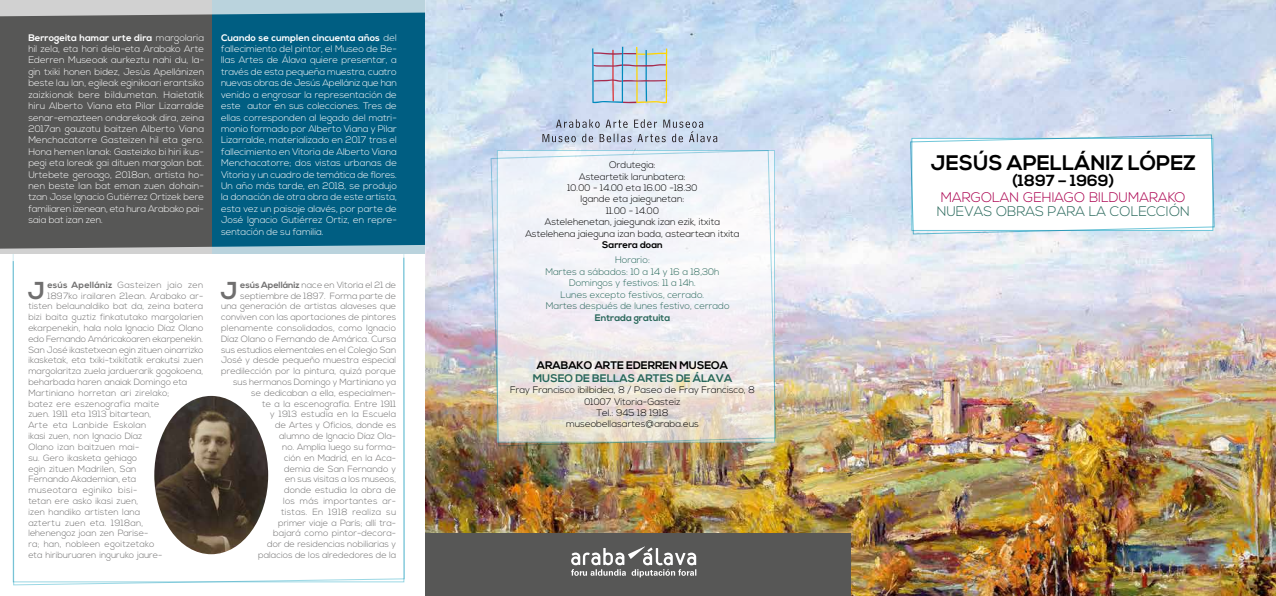
<style>
.page{position:relative;width:1276px;height:596px;background:#fff}
.page>*{position:absolute;margin:0;border:0;box-sizing:border-box;transform-origin:0 0}
.t1{font:700 24.4px "Nexa";color:#706f6f}
.t2{font:700 21px "Nexa";color:#000}
.t3{font:700 16px "Nexa";color:#000}
.t4{font:300 13.8px "Nexa";color:#aa004f}
.t5{font:300 13.8px "Nexa";color:#28675a}
.t6{font:700 11px "Nexa";color:#28675a}
.t7{font:700 11px "Nexa";color:#000}
.t8{font:300 9.5px/11.4px "Nexa";color:#fff;text-align:justify}
.t9{font:300 9.5px/11.4px "Nexa";color:#000;text-align:center}
.t10{font:300 9.5px "Nexa";color:#28675a}
.t11{font:700 9.5px "Nexa";color:#28675a}
.t12{font:700 9.5px "Nexa";color:#000}
.t13{font:300 9px/10.8px "Nexa";color:#706f6f;text-align:right}
.t14{font:300 9px "Nexa";letter-spacing:.035em;color:#706f6f}
.t15{font:300 9px "Nexa";letter-spacing:.02em;color:#706f6f}
.t16{font:300 9px "Nexa";letter-spacing:.025em;color:#706f6f}
.t17{font:300 9px "Nexa";letter-spacing:.03em;color:#706f6f}
.s1{font-weight:700}
</style>
<div class="page">
<img style="left:425px;top:0;width:851px;height:595px">
<svg style="left:910px;top:134px;width:304px;height:101px"></svg>
<svg style="left:491px;top:150px;width:285px;height:296px"></svg>
<svg style="left:496px;top:337px;width:280px;height:110px;background:#e3dcd3"></svg>
<div style="left:425px;top:533px;width:425px;height:62px;background:#575756"></div>
<svg style="left:571px;top:546px;width:125px;height:31px"></svg>
<svg style="left:13px;top:261px;width:391px;height:323px"></svg>
<svg style="left:542px;top:119px;width:175px;height:23px;background:#b5bfd1"></svg>
<svg style="left:592px;top:47px;width:75px;height:56px;background:#bbc9d6"></svg>
<div style="left:0;top:0;width:212px;height:253px;background:#575756"></div>
<div style="left:212px;top:0;width:213px;height:253px;background:#005e82"></div>
<svg style="left:0;top:245px;width:425px;height:16px"></svg>
<svg style="left:0;top:0;width:425px;height:16px;background:#b4c6cd"></svg>
<img style="left:154px;top:395px;width:114px;height:159px">
<p class="t8" style="left:28px;top:32px;width:177px;text-align:left"><span class="s1">Berrogeita hamar urte dira</span> margolaria hil zela, eta hori dela-eta Arabako Arte Ederren Museoak aurkeztu nahi du, la&shy;gin txiki honen bidez, Jesùs Apellánizen beste lau lan, egileak eginikoari erantsiko zaizkionak bere bildumetan. Haietatik hiru Alberto Viana eta Pilar Lizarralde senar-emazteen ondarekoak dira, zeina 2017an gauzatu baitzen Alberto Viana Menchacatorre Gasteizen hil eta gero.<br>Hona hemen lanak: Gasteizko bi hiri ikus&shy;pegi eta loreak gai dituen margolan bat.<br>Urtebete geroago, 2018an, artista ho&shy;nen beste lan bat eman zuen dohain-- tzan Jose Ignacio Gutiérrez Ortizek bere familiaren izenean, eta hura Arabako pai&shy;saia bat izan zen.</p>
<p class="t8" style="left:221px;top:32px;width:177px"><span class="s1">Cuando se cumplen cincuenta años</span> del fallecimiento del pintor, el Museo de Be&shy;llas Artes de Álava quiere presentar, a través de esta pequeña muestra, cuatro nuevas obras de Jesús Apellániz que han venido a engrosar la representación de este autor en sus colecciones. Tres de ellas corresponden al legado del matri&shy;monio formado por Alberto Viana y Pilar Lizarralde, materializado en 2017 tras el fallecimiento en Vitoria de Alberto Viana Menchacatorre; dos vistas urbanas de Vitoria y un cuadro de temática de flores.<br>Un año más tarde, en 2018, se produjo la donación de otra obra de este artista, esta vez un paisaje alavés, por parte de José Ignacio Gutiérrez Ortiz, en repre&shy;sentación de su familia.</p>
<h1 class="t1" style="left:28px;top:276px;width:19px">J</h1>
<p class="t14" style="left:47px;top:279px;width:157px"><span class="s1">esús Apellániz</span> Gasteizen jaio zen</p>
<p class="t13" style="left:47px;top:290px;width:157px">1897ko irailaren 21ean. Arabako ar-</p>
<p class="t13" style="left:28px;top:301px;width:176px">tisten belaunaldiko bat da, zeina batera</p>
<p class="t13" style="left:28px;top:312px;width:176px">bizi baita guztiz finkatutako margolarien</p>
<p class="t13" style="left:28px;top:322px;width:176px">ekarpenekin, hala nola Ignacio Díaz Olano</p>
<p class="t13" style="left:28px;top:333px;width:176px">edo Fernando Amáricakoaren ekarpenekin.</p>
<p class="t13" style="left:28px;top:344px;width:177px">San José ikastetxean egin zituen oinarrizko</p>
<p class="t13" style="left:28px;top:355px;width:177px">ikasketak, eta txiki-txikitatik erakutsi zuen</p>
<p class="t13" style="left:28px;top:366px;width:177px">margolaritza zuela jarduerarik gogokoena,</p>
<p class="t13" style="left:28px;top:376px;width:161px">beharbada haren anaiak Domingo eta</p>
<p class="t13" style="left:28px;top:387px;width:142px">Martiniano horretan ari zirelako;</p>
<p class="t13" style="left:28px;top:398px;width:132px">batez ere eszenografia maite</p>
<p class="t13" style="left:28px;top:409px;width:125px">zuen. 1911 eta 1913 bitartean,</p>
<p class="t17" style="left:28px;top:420px;width:120px">Arte eta Lanbide Eskolan</p>
<p class="t13" style="left:28px;top:430px;width:115px">ikasi zuen, non Ignacio Díaz</p>
<p class="t13" style="left:28px;top:441px;width:113px">Olano izan baitzuen mai-</p>
<p class="t13" style="left:28px;top:452px;width:110px">su. Gero ikasketa gehiago</p>
<p class="t13" style="left:28px;top:463px;width:110px">egin zituen Madrilen, San</p>
<p class="t13" style="left:28px;top:474px;width:110px">Fernando Akademian, eta</p>
<p class="t14" style="left:28px;top:484px;width:110px">museotara eginiko bisi-</p>
<p class="t13" style="left:28px;top:495px;width:112px">tetan ere asko ikasi zuen,</p>
<p class="t13" style="left:28px;top:506px;width:114px">izen handiko artisten lana</p>
<p class="t16" style="left:28px;top:517px;width:117px">aztertu zuen eta. 1918an,</p>
<p class="t13" style="left:28px;top:528px;width:121px">lehenengoz joan zen Parise-</p>
<p class="t15" style="left:28px;top:538px;width:128px">ra; han, nobleen egoitzetako</p>
<p class="t13" style="left:28px;top:549px;width:136px">eta hiriburuaren inguruko jaure-</p>
<p class="t13" style="left:221px;top:279px;width:177px"><span class="s1">esús Apellániz</span> nace en Vitoria el 21 de septiembre de 1897. Forma parte de<br>una generación de artistas alaveses que conviven con las aportaciones de pintores plenamente consolidados, como Ignacio<br>Díaz Olano o Fernando de Amárica. Cursa sus estudios elementales en el Colegio San<br>José y desde pequeño muestra especial predilección por la pintura, quizá porque sus hermanos Domingo y Martiniano ya se dedicaban a ella, especialmen-<br>te a la escenografía. Entre 1911<br>y 1913 estudia en la Escuela<br>de Artes y Oficios, donde es<br>alumno de Ignacio Díaz Ola-<br>no. Amplía luego su forma-<br>ción en Madrid, en la Aca-<br>demia de San Fernando y<br>en sus visitas a los museos,<br>donde estudia la obra de<br>los más importantes ar-<br>tistas. En 1918 realiza su<br>primer viaje a París; allí tra-<br>bajará como pintor-decora-<br>dor de residencias nobiliarias y<br>palacios de los alrededores de la</p>
<h1 class="t1" style="left:221px;top:276px;width:19px">J</h1>
<p class="t9" style="left:525px;top:159px;width:216px">Ordutegia:<br>Asteartetik larunbatera:<br>10.00 - 14.00 eta 16.00 -18.30<br>Igande eta jaiegunetan:<br>11.00 - 14.00<br>Astelehenetan, jaiegunak izan ezik, itxita<br>Astelehena jaieguna izan bada, asteartean itxita</p>
<p class="t12" style="left:602px;top:239px;width:62px">Sarrera doan</p>
<p class="t10" style="left:615px;top:254px;width:36px">Horario:</p>
<p class="t10" style="left:545px;top:266px;width:176px">Martes a sábados: 10 a 14 y 16 a 18,30h</p>
<p class="t10" style="left:569px;top:277px;width:128px">Domingos y festivos: 11 a 14h.</p>
<p class="t10" style="left:560px;top:289px;width:145px">Lunes excepto festivos, cerrado.</p>
<p class="t10" style="left:546px;top:300px;width:185px">Martes después de lunes festivo, cerrado</p>
<p class="t11" style="left:595px;top:311px;width:77px">Entrada gratuita</p>
<p class="t7" style="left:537px;top:358px;width:193px">ARABAKO ARTE EDERREN MUSEOA</p>
<p class="t6" style="left:533px;top:371px;width:201px">MUSEO DE BELLAS ARTES DE ÁLAVA</p>
<p class="t9" style="left:510px;top:384px;width:246px">Fray Francisco ibilbidea, 8 / Paseo de Fray Francisco, 8<br>01007 Vitoria-Gasteiz<br>Tel.: 945 18 1918<br>museobellasartes@araba.eus</p>
<h2 class="t2" style="left:931px;top:150px;width:266px">JESÚS APELLÁNIZ LÓPEZ</h2>
<h3 class="t3" style="left:1012px;top:171px;width:103px">(1897 – 1969)</h3>
<h3 class="t4" style="left:941px;top:189px;width:246px">MARGOLAN GEHIAGO BILDUMARAKO</h3>
<h3 class="t5" style="left:936px;top:203px;width:255px">NUEVAS OBRAS PARA LA COLECCIÓN</h3>
</div>
